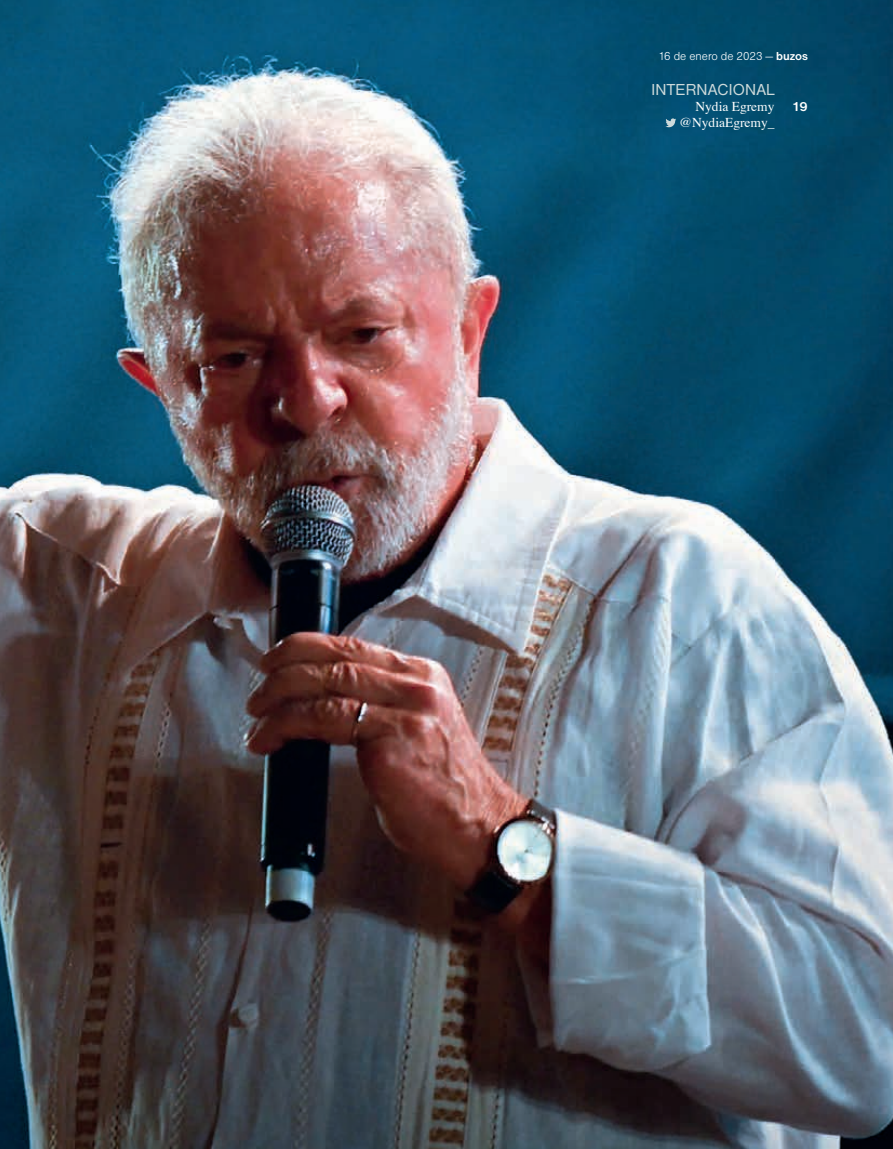
<style>
.page{position:relative;width:893px;height:1149px;background:#fff}
.page>*{position:absolute;margin:0;border:0;box-sizing:border-box;transform-origin:0 0}
.t1{font:16.5px "Nimbus Sans DOT";letter-spacing:.015em;color:#cedadb}
.t2{font:13.5px/16.2px "Times";color:#fff;text-align:right}
.t3{font:700 13.5px "Nimbus Sans DOT";color:#fff}
.t4{font:12px "Nimbus Sans DOT Ligh";color:#fff}
.s1{font-family:"Nimbus Sans DOT";font-weight:700}
</style>
<div class="page">
<img style="left:0;top:0;width:893px;height:1148px">
<svg style="left:665px;top:118px;width:11px;height:9px"></svg>
<p class="t4" style="left:658px;top:50px;width:151px">16 de enero de 2023 — <span class="s1">buzos</span></p>
<p class="t1" style="left:651px;top:80px;width:124px">INTERNACIONAL</p>
<p class="t2" style="left:680px;top:97px;width:96px">Nydia Egremy @NydiaEgremy_</p>
<p class="t3" style="left:792px;top:99px;width:17px">19</p>
</div>
